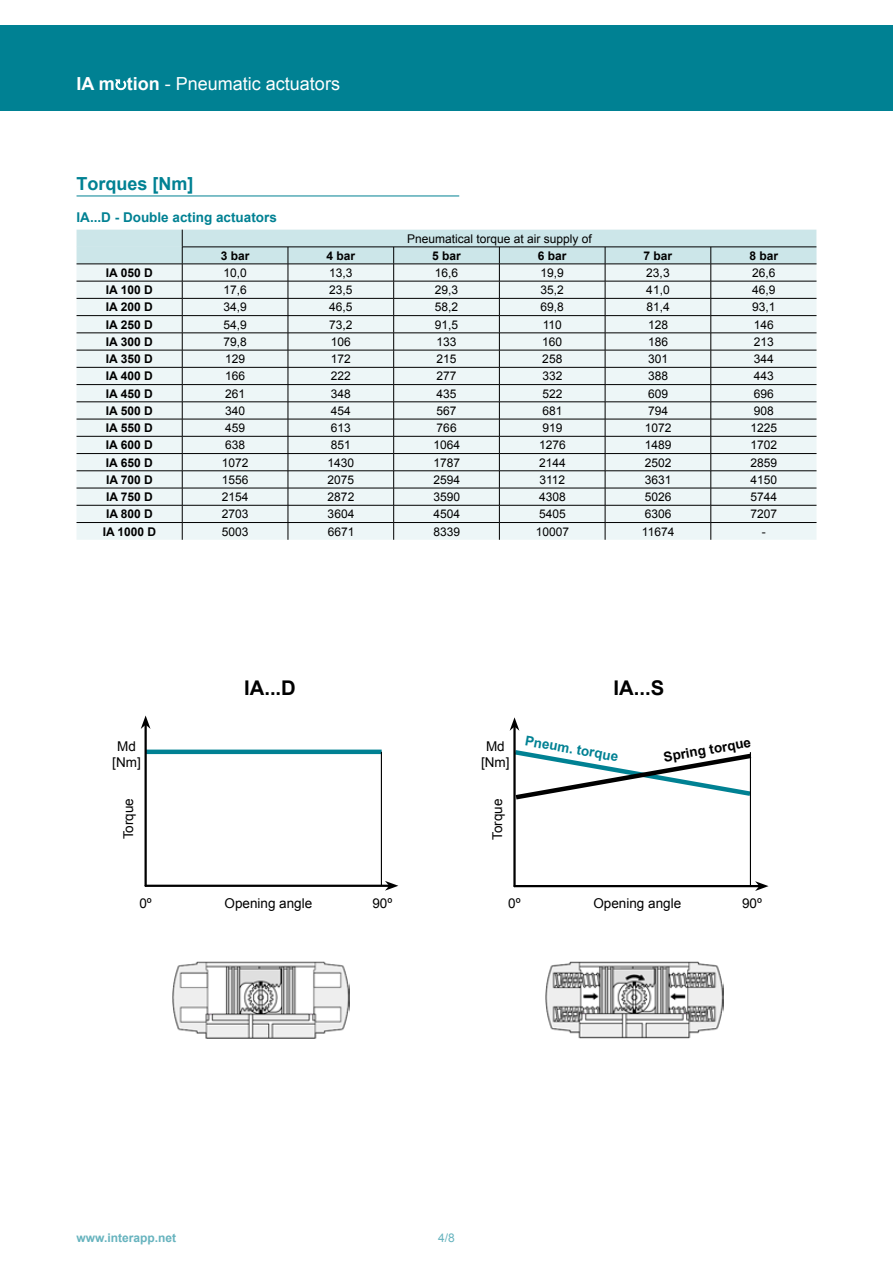
<style>
.page{position:relative;width:893px;height:1263px;background:#fff}
.page>*{position:absolute;margin:0;border:0;box-sizing:border-box;transform-origin:0 0}
.t1{font:700 20.25px "Arial";color:#000}
.t2{font:18px "Arial";color:#fff}
.t3{font:700 18px "Arial";color:#008193}
.t4{font:13.5px/16.2px "Arial";color:#000;text-align:center}
.t5{font:700 13.5px "Arial";color:#008193}
.t6{font:700 13.5px "Arial";color:#000}
.t7{font:12px "Arial";color:#000}
.t8{font:700 12px "Arial";color:#000}
.t9{font:700 12px "Arial";color:#66b3be}
.t10{font:12px "Arial";color:#66b3be}
.s1{font-weight:700}
</style>
<div class="page">
<div style="left:0;top:26px;width:893px;height:85px;background:#008193"></div>
<hr style="left:146px;top:885px;width:243px;height:2px;background:#000">
<svg style="left:385px;top:881px;width:13px;height:10px"></svg>
<div style="left:146px;top:749px;width:236px;height:5px;background:#008193"></div>
<hr style="left:381px;top:752px;width:1px;height:134px;background:#000">
<hr style="left:514px;top:885px;width:245px;height:2px;background:#000">
<svg style="left:755px;top:881px;width:13px;height:10px"></svg>
<hr style="left:750px;top:752px;width:1px;height:134px;background:#000">
<svg style="left:516px;top:750px;width:236px;height:52px"></svg>
<hr style="left:145px;top:725px;width:2px;height:161px;background:#000">
<svg style="left:141px;top:715px;width:10px;height:14px"></svg>
<hr style="left:513px;top:727px;width:3px;height:159px;background:#000">
<svg style="left:510px;top:717px;width:9px;height:14px"></svg>
<img style="left:172px;top:961px;width:178px;height:77px">
<img style="left:545px;top:961px;width:178px;height:78px">
<hr style="left:77px;top:196px;width:382px;height:1px;background:#008193">
<svg style="left:77px;top:230px;width:739px;height:310px"></svg>
<hr style="left:182px;top:247px;width:634px;height:1px;background:#000">
<svg style="left:115px;top:79px;width:12px;height:11px"></svg>
<h2 class="t2" style="left:77px;top:72px;width:265px"><span class="s1">IA m tion</span> - Pneumatic actuators</h2>
<h2 class="t3" style="left:77px;top:171px;width:119px">Torques [Nm]</h2>
<p class="t5" style="left:77px;top:209px;width:202px">IA...D - Double acting actuators</p>
<p class="t7" style="left:407px;top:231px;width:186px">Pneumatical torque at air supply of</p>
<p class="t8" style="left:221px;top:247px;width:30px">3 bar</p>
<p class="t8" style="left:326px;top:247px;width:30px">4 bar</p>
<p class="t8" style="left:432px;top:247px;width:30px">5 bar</p>
<p class="t8" style="left:538px;top:247px;width:30px">6 bar</p>
<p class="t8" style="left:644px;top:247px;width:30px">7 bar</p>
<p class="t8" style="left:749px;top:247px;width:30px">8 bar</p>
<p class="t8" style="left:106px;top:265px;width:48px">IA 050 D</p>
<p class="t7" style="left:223px;top:265px;width:25px">10,0</p>
<p class="t7" style="left:329px;top:265px;width:25px">13,3</p>
<p class="t7" style="left:435px;top:265px;width:25px">16,6</p>
<p class="t7" style="left:541px;top:265px;width:25px">19,9</p>
<p class="t7" style="left:646px;top:265px;width:25px">23,3</p>
<p class="t7" style="left:752px;top:265px;width:25px">26,6</p>
<p class="t8" style="left:106px;top:282px;width:48px">IA 100 D</p>
<p class="t7" style="left:223px;top:282px;width:25px">17,6</p>
<p class="t7" style="left:329px;top:282px;width:25px">23,5</p>
<p class="t7" style="left:435px;top:282px;width:25px">29,3</p>
<p class="t7" style="left:541px;top:282px;width:25px">35,2</p>
<p class="t7" style="left:646px;top:282px;width:25px">41,0</p>
<p class="t7" style="left:752px;top:282px;width:25px">46,9</p>
<p class="t8" style="left:106px;top:299px;width:48px">IA 200 D</p>
<p class="t7" style="left:223px;top:299px;width:25px">34,9</p>
<p class="t7" style="left:329px;top:299px;width:25px">46,5</p>
<p class="t7" style="left:435px;top:299px;width:25px">58,2</p>
<p class="t7" style="left:541px;top:299px;width:25px">69,8</p>
<p class="t7" style="left:646px;top:299px;width:25px">81,4</p>
<p class="t7" style="left:752px;top:299px;width:25px">93,1</p>
<p class="t8" style="left:106px;top:316px;width:48px">IA 250 D</p>
<p class="t7" style="left:223px;top:317px;width:25px">54,9</p>
<p class="t7" style="left:329px;top:317px;width:25px">73,2</p>
<p class="t7" style="left:435px;top:317px;width:25px">91,5</p>
<p class="t7" style="left:543px;top:317px;width:21px">110</p>
<p class="t7" style="left:648px;top:317px;width:22px">128</p>
<p class="t7" style="left:754px;top:317px;width:22px">146</p>
<p class="t8" style="left:106px;top:334px;width:48px">IA 300 D</p>
<p class="t7" style="left:223px;top:334px;width:25px">79,8</p>
<p class="t7" style="left:331px;top:334px;width:22px">106</p>
<p class="t7" style="left:437px;top:334px;width:22px">133</p>
<p class="t7" style="left:542px;top:334px;width:22px">160</p>
<p class="t7" style="left:648px;top:334px;width:22px">186</p>
<p class="t7" style="left:754px;top:334px;width:22px">213</p>
<p class="t8" style="left:106px;top:351px;width:48px">IA 350 D</p>
<p class="t7" style="left:225px;top:351px;width:22px">129</p>
<p class="t7" style="left:331px;top:351px;width:22px">172</p>
<p class="t7" style="left:437px;top:351px;width:22px">215</p>
<p class="t7" style="left:542px;top:351px;width:22px">258</p>
<p class="t7" style="left:648px;top:351px;width:22px">301</p>
<p class="t7" style="left:754px;top:351px;width:22px">344</p>
<p class="t8" style="left:106px;top:368px;width:48px">IA 400 D</p>
<p class="t7" style="left:225px;top:368px;width:22px">166</p>
<p class="t7" style="left:331px;top:368px;width:22px">222</p>
<p class="t7" style="left:437px;top:368px;width:22px">277</p>
<p class="t7" style="left:542px;top:368px;width:22px">332</p>
<p class="t7" style="left:648px;top:368px;width:22px">388</p>
<p class="t7" style="left:754px;top:368px;width:22px">443</p>
<p class="t8" style="left:106px;top:385px;width:48px">IA 450 D</p>
<p class="t7" style="left:225px;top:385px;width:22px">261</p>
<p class="t7" style="left:331px;top:385px;width:22px">348</p>
<p class="t7" style="left:437px;top:385px;width:22px">435</p>
<p class="t7" style="left:542px;top:385px;width:22px">522</p>
<p class="t7" style="left:648px;top:385px;width:22px">609</p>
<p class="t7" style="left:754px;top:385px;width:22px">696</p>
<p class="t8" style="left:106px;top:403px;width:48px">IA 500 D</p>
<p class="t7" style="left:225px;top:403px;width:22px">340</p>
<p class="t7" style="left:331px;top:403px;width:22px">454</p>
<p class="t7" style="left:437px;top:403px;width:22px">567</p>
<p class="t7" style="left:542px;top:403px;width:22px">681</p>
<p class="t7" style="left:648px;top:403px;width:22px">794</p>
<p class="t7" style="left:754px;top:403px;width:22px">908</p>
<p class="t8" style="left:106px;top:420px;width:48px">IA 550 D</p>
<p class="t7" style="left:225px;top:420px;width:22px">459</p>
<p class="t7" style="left:331px;top:420px;width:22px">613</p>
<p class="t7" style="left:437px;top:420px;width:22px">766</p>
<p class="t7" style="left:542px;top:420px;width:22px">919</p>
<p class="t7" style="left:645px;top:420px;width:28px">1072</p>
<p class="t7" style="left:750px;top:420px;width:28px">1225</p>
<p class="t8" style="left:106px;top:437px;width:48px">IA 600 D</p>
<p class="t7" style="left:225px;top:437px;width:22px">638</p>
<p class="t7" style="left:331px;top:437px;width:22px">851</p>
<p class="t7" style="left:433px;top:437px;width:28px">1064</p>
<p class="t7" style="left:539px;top:437px;width:28px">1276</p>
<p class="t7" style="left:645px;top:437px;width:28px">1489</p>
<p class="t7" style="left:751px;top:437px;width:28px">1702</p>
<p class="t8" style="left:106px;top:454px;width:48px">IA 650 D</p>
<p class="t7" style="left:222px;top:454px;width:28px">1072</p>
<p class="t7" style="left:328px;top:454px;width:28px">1430</p>
<p class="t7" style="left:433px;top:454px;width:28px">1787</p>
<p class="t7" style="left:539px;top:454px;width:28px">2144</p>
<p class="t7" style="left:645px;top:454px;width:28px">2502</p>
<p class="t7" style="left:751px;top:454px;width:28px">2859</p>
<p class="t8" style="left:106px;top:472px;width:48px">IA 700 D</p>
<p class="t7" style="left:222px;top:472px;width:28px">1556</p>
<p class="t7" style="left:328px;top:472px;width:28px">2075</p>
<p class="t7" style="left:433px;top:472px;width:28px">2594</p>
<p class="t7" style="left:539px;top:472px;width:27px">3112</p>
<p class="t7" style="left:645px;top:472px;width:28px">3631</p>
<p class="t7" style="left:751px;top:472px;width:28px">4150</p>
<p class="t8" style="left:106px;top:489px;width:48px">IA 750 D</p>
<p class="t7" style="left:222px;top:489px;width:28px">2154</p>
<p class="t7" style="left:328px;top:489px;width:28px">2872</p>
<p class="t7" style="left:433px;top:489px;width:28px">3590</p>
<p class="t7" style="left:539px;top:489px;width:28px">4308</p>
<p class="t7" style="left:645px;top:489px;width:28px">5026</p>
<p class="t7" style="left:751px;top:489px;width:28px">5744</p>
<p class="t8" style="left:106px;top:506px;width:48px">IA 800 D</p>
<p class="t7" style="left:222px;top:506px;width:28px">2703</p>
<p class="t7" style="left:328px;top:506px;width:28px">3604</p>
<p class="t7" style="left:433px;top:506px;width:28px">4504</p>
<p class="t7" style="left:539px;top:506px;width:28px">5405</p>
<p class="t7" style="left:645px;top:506px;width:28px">6306</p>
<p class="t7" style="left:751px;top:506px;width:28px">7207</p>
<p class="t8" style="left:103px;top:523px;width:55px">IA 1000 D</p>
<p class="t7" style="left:222px;top:523px;width:28px">5003</p>
<p class="t7" style="left:328px;top:523px;width:28px">6671</p>
<p class="t7" style="left:433px;top:523px;width:28px">8339</p>
<p class="t7" style="left:536px;top:523px;width:35px">10007</p>
<p class="t7" style="left:642px;top:523px;width:34px">11674</p>
<p class="t7" style="left:762px;top:523px;width:5px">-</p>
<p class="t4" style="left:112px;top:738px;width:30px">Md [Nm]</p>
<p class="t4" style="left:120px;top:839px;width:43px;rotate:-90deg">Torque</p>
<h1 class="t1" style="left:244px;top:675px;width:53px">IA...D</h1>
<h1 class="t1" style="left:614px;top:675px;width:52px">IA...S</h1>
<p class="t4" style="left:481px;top:738px;width:30px">Md [Nm]</p>
<p class="t4" style="left:489px;top:840px;width:43px;rotate:-90deg">Torque</p>
<p class="t5" style="left:527px;top:732px;width:96px;rotate:10deg">Pneum. torque</p>
<p class="t6" style="left:662px;top:748px;width:90px;rotate:-10deg">Spring torque</p>
<p class="t4" style="left:224px;top:895px;width:89px">Opening angle</p>
<p class="t4" style="left:139px;top:895px;width:14px">0º</p>
<p class="t4" style="left:372px;top:895px;width:21px">90º</p>
<p class="t4" style="left:593px;top:895px;width:89px">Opening angle</p>
<p class="t4" style="left:508px;top:895px;width:14px">0º</p>
<p class="t4" style="left:742px;top:895px;width:21px">90º</p>
<p class="t9" style="left:77px;top:1230px;width:101px">www.interapp.net</p>
<p class="t10" style="left:438px;top:1230px;width:18px">4/8</p>
</div>
